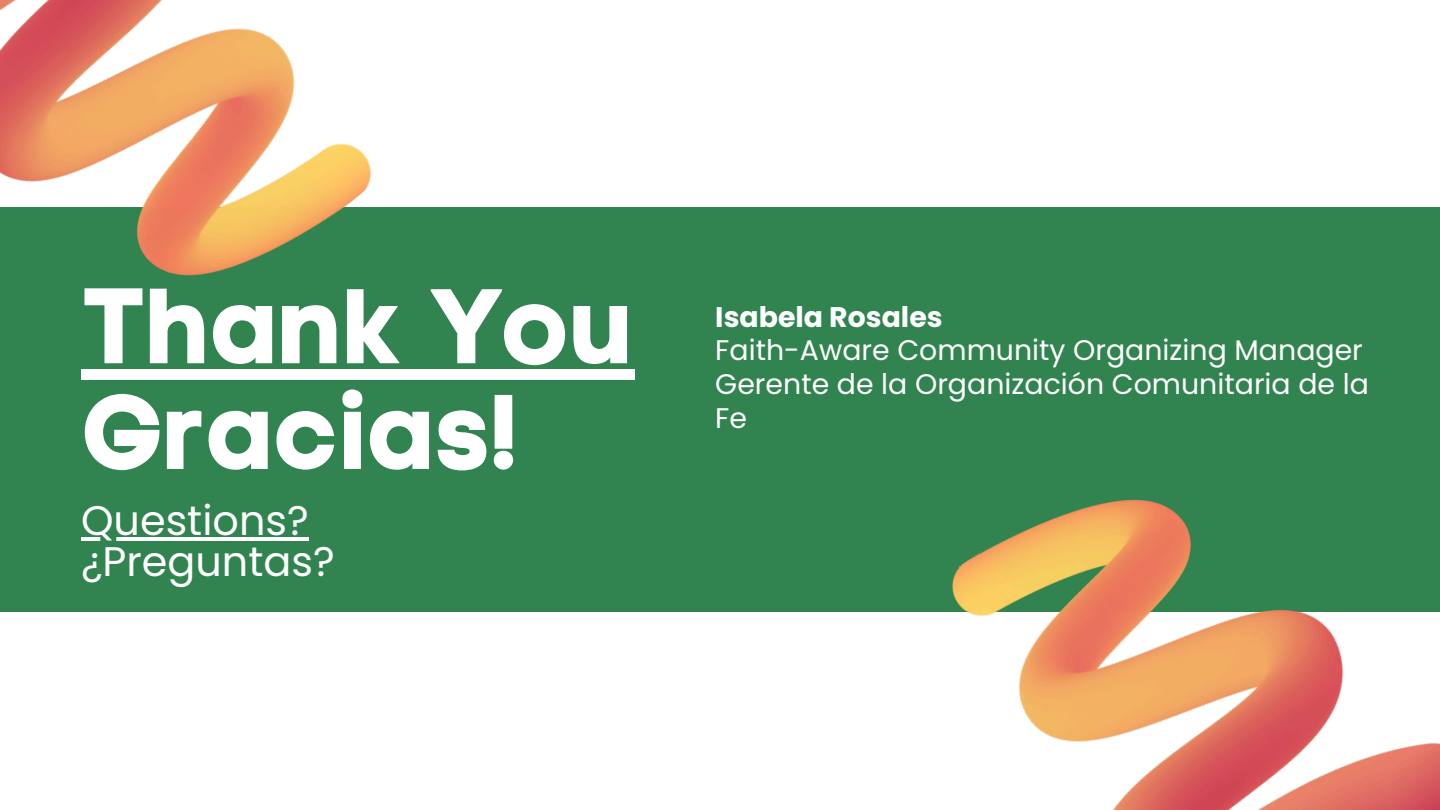
<style>
.page{position:relative;width:1440px;height:810px;background:#fff}
.page>*{position:absolute;margin:0;border:0;box-sizing:border-box;transform-origin:0 0}
.t1{font:105.8px/105.8px "Code Pro Bold LC";color:#fff}
.t2{font:41.3px/41.2px "Poppins";color:#fff}
.t3{font:28.3px/33.8px "Poppins";color:#fff}
.t4{font:700 28.3px "Poppins";color:#fff}
</style>
<div class="page">
<div style="left:0;top:207px;width:1440px;height:405px;background:#318450"></div>
<img style="left:952px;top:499px;width:488px;height:311px">
<img style="left:0;top:0;width:371px;height:276px">
<div style="left:81px;top:369px;width:553px;height:11px;background:#fff"></div>
<hr style="left:81px;top:537px;width:228px;height:4px;background:#fff">
<h2 class="t1" style="left:81px;top:273px;width:555px">Thank You<br>Gracias!</h2>
<p class="t2" style="left:81px;top:500px;width:255px">Questions? ¿Preguntas?</p>
<p class="t4" style="left:715px;top:297px;width:229px">Isabela Rosales</p>
<p class="t3" style="left:715px;top:334px;width:649px">Faith-Aware Community Organizing Manager</p>
<p class="t3" style="left:715px;top:367px;width:655px">Gerente de la Organización Comunitaria de la<br>Fe</p>
</div>
